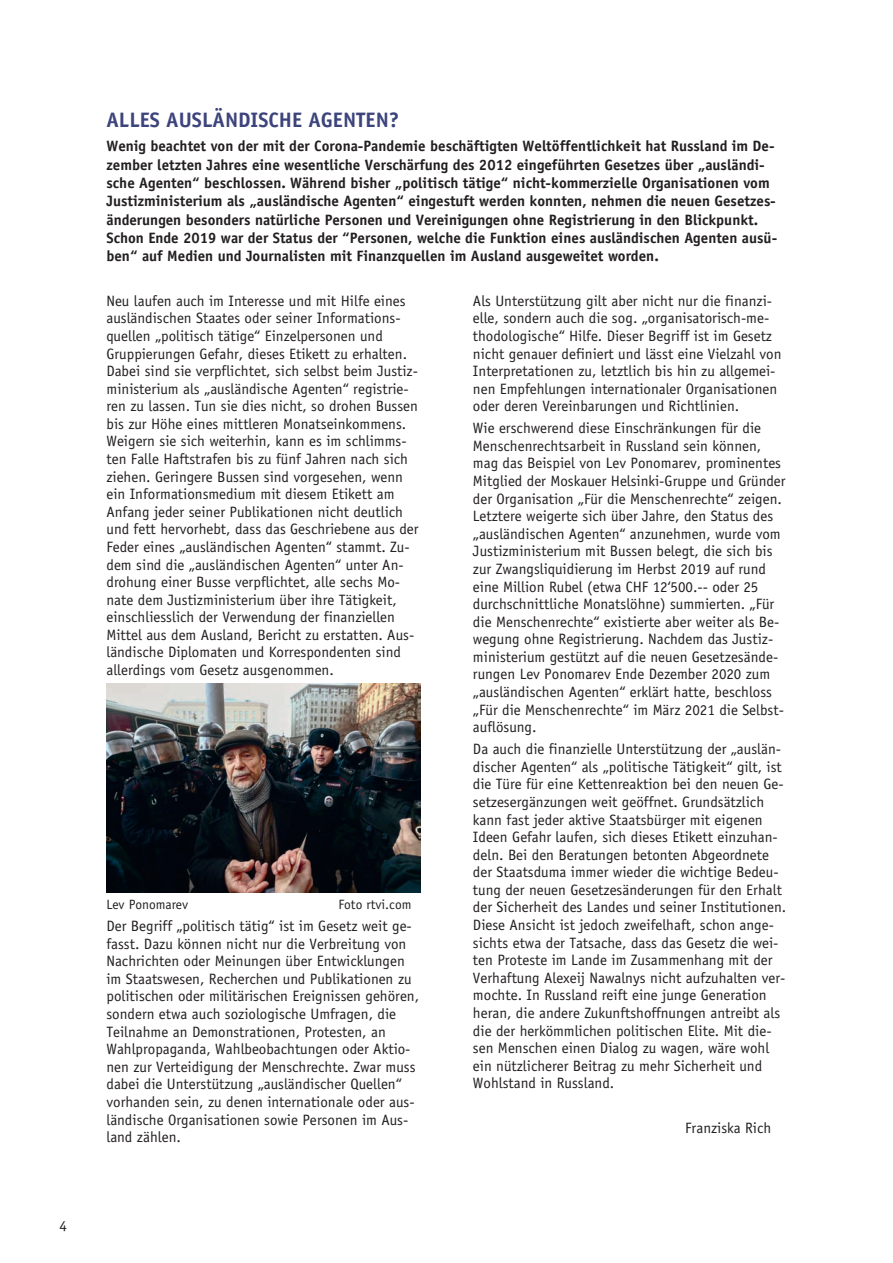
<style>
.page{position:relative;width:893px;height:1263px;background:#fff}
.page>*{position:absolute;margin:0;border:0;box-sizing:border-box;transform-origin:0 0}
.t1{font:700 21px "Officina Sans Std";color:#3d447b}
.t2{font:15px/17.5px "Officina Sans Std";color:#231f20}
.t3{font:700 15px/18.3px "Officina Sans Std";color:#231f20}
.t4{font:13.5px "Officina Sans Std";color:#231f20}
</style>
<div class="page">
<img style="left:106px;top:683px;width:315px;height:209px">
<p class="t2" style="left:60px;top:1217px;width:9px">4</p>
<h1 class="t1" style="left:106px;top:107px;width:294px">ALLES AUSLÄNDISCHE AGENTEN?</h1>
<p class="t3" style="left:106px;top:137px;width:672px">Wenig beachtet von der mit der Corona-Pandemie beschäftigten Weltöffentlichkeit hat Russland im De&shy;zember letzten Jahres eine wesentliche Verschärfung des 2012 eingeführten Gesetzes über „ausländi&shy;sche Agenten“ beschlossen. Während bisher „politisch tätige“ nicht-kommerzielle Organisationen vom Justizministerium als „ausländische Agenten“ eingestuft werden konnten, nehmen die neuen Gesetzes&shy;änderungen besonders natürliche Personen und Vereinigungen ohne Registrierung in den Blickpunkt.<br>Schon Ende 2019 war der Status der “Personen, welche die Funktion eines ausländischen Agenten ausü&shy;ben“ auf Medien und Journalisten mit Finanzquellen im Ausland ausgeweitet worden.</p>
<p class="t2" style="left:106px;top:292px;width:314px">Neu laufen auch im Interesse und mit Hilfe eines ausländischen Staates oder seiner Informations&shy;quellen „politisch tätige“ Einzelpersonen und Gruppierungen Gefahr, dieses Etikett zu erhalten.<br>Dabei sind sie verpflichtet, sich selbst beim Justiz&shy;ministerium als „ausländische Agenten“ registrie&shy;ren zu lassen. Tun sie dies nicht, so drohen Bussen bis zur Höhe eines mittleren Monatseinkommens.<br>Weigern sie sich weiterhin, kann es im schlimms&shy;ten Falle Haftstrafen bis zu fünf Jahren nach sich ziehen. Geringere Bussen sind vorgesehen, wenn ein Informationsmedium mit diesem Etikett am Anfang jeder seiner Publikationen nicht deutlich und fett hervorhebt, dass das Geschriebene aus der Feder eines „ausländischen Agenten“ stammt. Zu&shy;dem sind die „ausländischen Agenten“ unter An&shy;drohung einer Busse verpflichtet, alle sechs Mo&shy;nate dem Justizministerium über ihre Tätigkeit, einschliesslich der Verwendung der finanziellen Mittel aus dem Ausland, Bericht zu erstatten. Aus&shy;ländische Diplomaten und Korrespondenten sind allerdings vom Gesetz ausgenommen.</p>
<p class="t2" style="left:473px;top:292px;width:310px">Als Unterstützung gilt aber nicht nur die finanzi&shy;elle, sondern auch die sog. „organisatorisch-me&shy;thodologische“ Hilfe. Dieser Begriff ist im Gesetz nicht genauer definiert und lässt eine Vielzahl von Interpretationen zu, letztlich bis hin zu allgemei&shy;nen Empfehlungen internationaler Organisationen oder deren Vereinbarungen und Richtlinien.</p>
<p class="t2" style="left:473px;top:419px;width:314px">Wie erschwerend diese Einschränkungen für die Menschenrechtsarbeit in Russland sein können, mag das Beispiel von Lev Ponomarev, prominentes Mitglied der Moskauer Helsinki-Gruppe und Gründer der Organisation „Für die Menschenrechte“ zeigen.<br>Letztere weigerte sich über Jahre, den Status des „ausländischen Agenten“ anzunehmen, wurde vom Justizministerium mit Bussen belegt, die sich bis zur Zwangsliquidierung im Herbst 2019 auf rund eine Million Rubel (etwa CHF 12‘500.-- oder 25 durchschnittliche Monatslöhne) summierten. „Für die Menschenrechte“ existierte aber weiter als Be&shy;wegung ohne Registrierung. Nachdem das Justiz&shy;ministerium gestützt auf die neuen Gesetzesände&shy;rungen Lev Ponomarev Ende Dezember 2020 zum „ausländischen Agenten“ erklärt hatte, beschloss „Für die Menschenrechte“ im März 2021 die Selbst&shy;auflösung.</p>
<p class="t2" style="left:473px;top:740px;width:315px">Da auch die finanzielle Unterstützung der „auslän&shy;discher Agenten“ als „politische Tätigkeit“ gilt, ist die Türe für eine Kettenreaktion bei den neuen Ge&shy;setzesergänzungen weit geöffnet. Grundsätzlich kann fast jeder aktive Staatsbürger mit eigenen Ideen Gefahr laufen, sich dieses Etikett einzuhan&shy;deln. Bei den Beratungen betonten Abgeordnete der Staatsduma immer wieder die wichtige Bedeu&shy;tung der neuen Gesetzesänderungen für den Erhalt der Sicherheit des Landes und seiner Institutionen.<br>Diese Ansicht ist jedoch zweifelhaft, schon ange&shy;sichts etwa der Tatsache, dass das Gesetz die wei&shy;ten Proteste im Lande im Zusammenhang mit der Verhaftung Alexeij Nawalnys nicht aufzuhalten ver&shy;mochte. In Russland reift eine junge Generation heran, die andere Zukunftshoffnungen antreibt als die der herkömmlichen politischen Elite. Mit die&shy;sen Menschen einen Dialog zu wagen, wäre wohl ein nützlicherer Beitrag zu mehr Sicherheit und Wohlstand in Russland.</p>
<p class="t2" style="left:685px;top:1119px;width:87px">Franziska Rich</p>
<p class="t4" style="left:106px;top:897px;width:83px">Lev Ponomarev</p>
<p class="t4" style="left:338px;top:897px;width:75px">Foto rtvi.com</p>
<p class="t2" style="left:106px;top:917px;width:314px">Der Begriff „politisch tätig“ ist im Gesetz weit ge&shy;fasst. Dazu können nicht nur die Verbreitung von Nachrichten oder Meinungen über Entwicklungen im Staatswesen, Recherchen und Publikationen zu politischen oder militärischen Ereignissen gehören, sondern etwa auch soziologische Umfragen, die Teilnahme an Demonstrationen, Protesten, an Wahlpropaganda, Wahlbeobachtungen oder Aktio&shy;nen zur Verteidigung der Menschrechte. Zwar muss dabei die Unterstützung „ausländischer Quellen“ vorhanden sein, zu denen internationale oder aus&shy;ländische Organisationen sowie Personen im Aus&shy;land zählen.</p>
</div>
